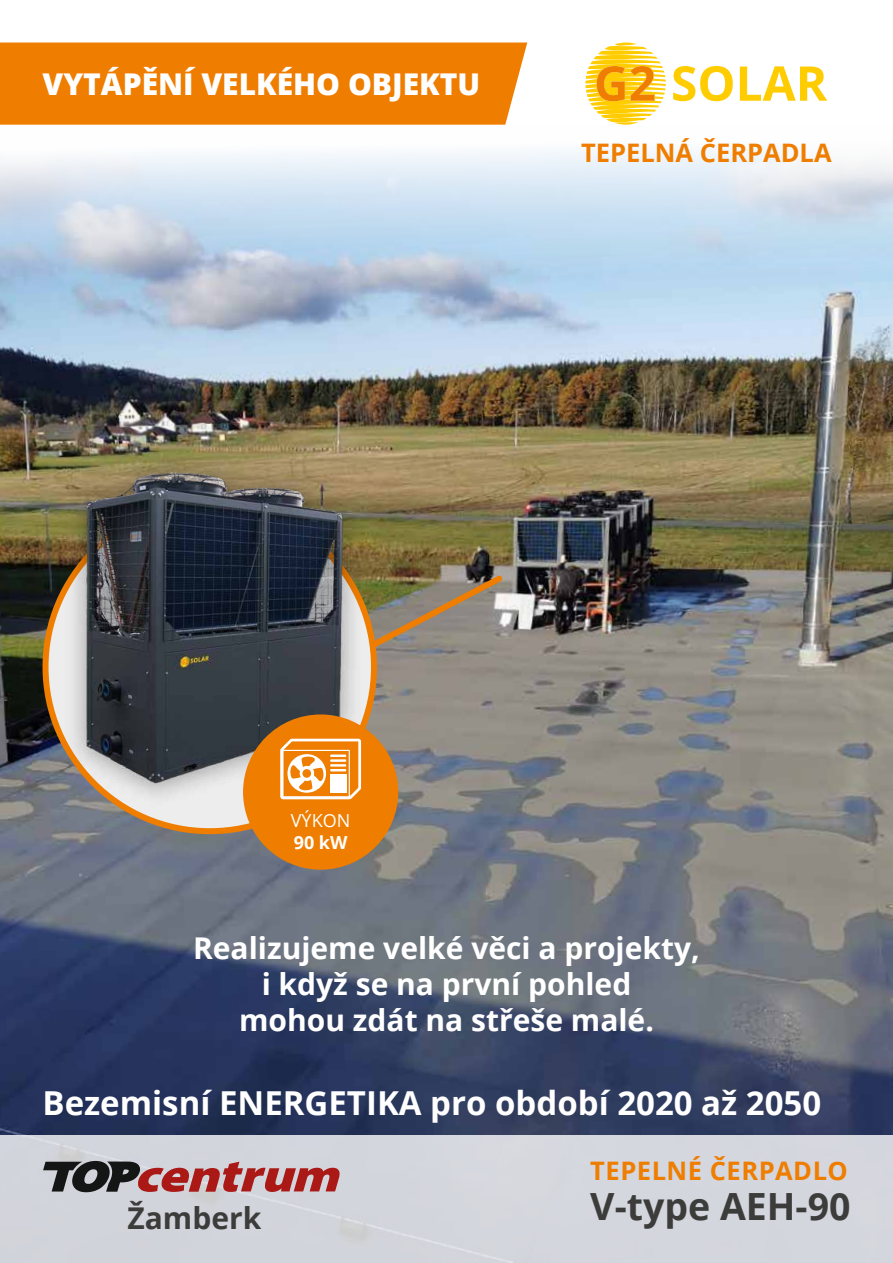
<style>
.page{position:relative;width:893px;height:1263px;background:#fff}
.page>*{position:absolute;margin:0;border:0;box-sizing:border-box;transform-origin:0 0}
.t1{font:700 37.5px "Open Sans";color:#3c3c3b}
.t2{font:700 33px "Open Sans";color:#fff}
.t3{font:700 30px/36px "Open Sans";color:#fff;text-align:center}
.t4{font:800 30px "Open Sans";color:#fff}
.t5{font:700 30px "Open Sans";color:#3c3c3b}
.t6{font:700 25.5px "Open Sans";letter-spacing:.01em;color:#ef7d00}
.t7{font:18px "Open Sans";color:#fff}
.t8{font:700 18px "Open Sans";color:#fff}
</style>
<div class="page">
<img style="left:0;top:149px;width:893px;height:986px">
<div style="left:0;top:43px;width:527px;height:82px;background:#ef7d00"></div>
<svg style="left:585px;top:43px;width:81px;height:82px"></svg>
<svg style="left:673px;top:66px;width:154px;height:35px"></svg>
<div style="left:0;top:1135px;width:893px;height:128px;background:#d4d6dd"></div>
<svg style="left:43px;top:1161px;width:297px;height:31px"></svg>
<img style="left:18px;top:432px;width:392px;height:392px">
<div style="left:243px;top:714px;width:155px;height:156px;background:#ef7d00;border-radius:50%"></div>
<svg style="left:280px;top:739px;width:81px;height:60px"></svg>
<img style="left:365px;top:570px;width:142px;height:83px">
<p class="t4" style="left:43px;top:61px;width:439px">VYTÁPĚNÍ VELKÉHO OBJEKTU</p>
<p class="t6" style="left:581px;top:134px;width:252px">TEPELNÁ ČERPADLA</p>
<p class="t7" style="left:291px;top:809px;width:61px">VÝKON</p>
<p class="t8" style="left:294px;top:830px;width:55px">90 kW</p>
<p class="t3" style="left:193px;top:929px;width:508px">Realizujeme velké věci a projekty, i když se na první pohled<br>mohou zdát na střeše malé.</p>
<p class="t2" style="left:43px;top:1080px;width:780px">Bezemisní ENERGETIKA pro období 2020 až 2050</p>
<p class="t6" style="left:590px;top:1153px;width:259px">TEPELNÉ ČERPADLO</p>
<p class="t5" style="left:127px;top:1197px;width:135px">Žamberk</p>
<p class="t1" style="left:590px;top:1180px;width:262px">V-type AEH-90</p>
</div>
